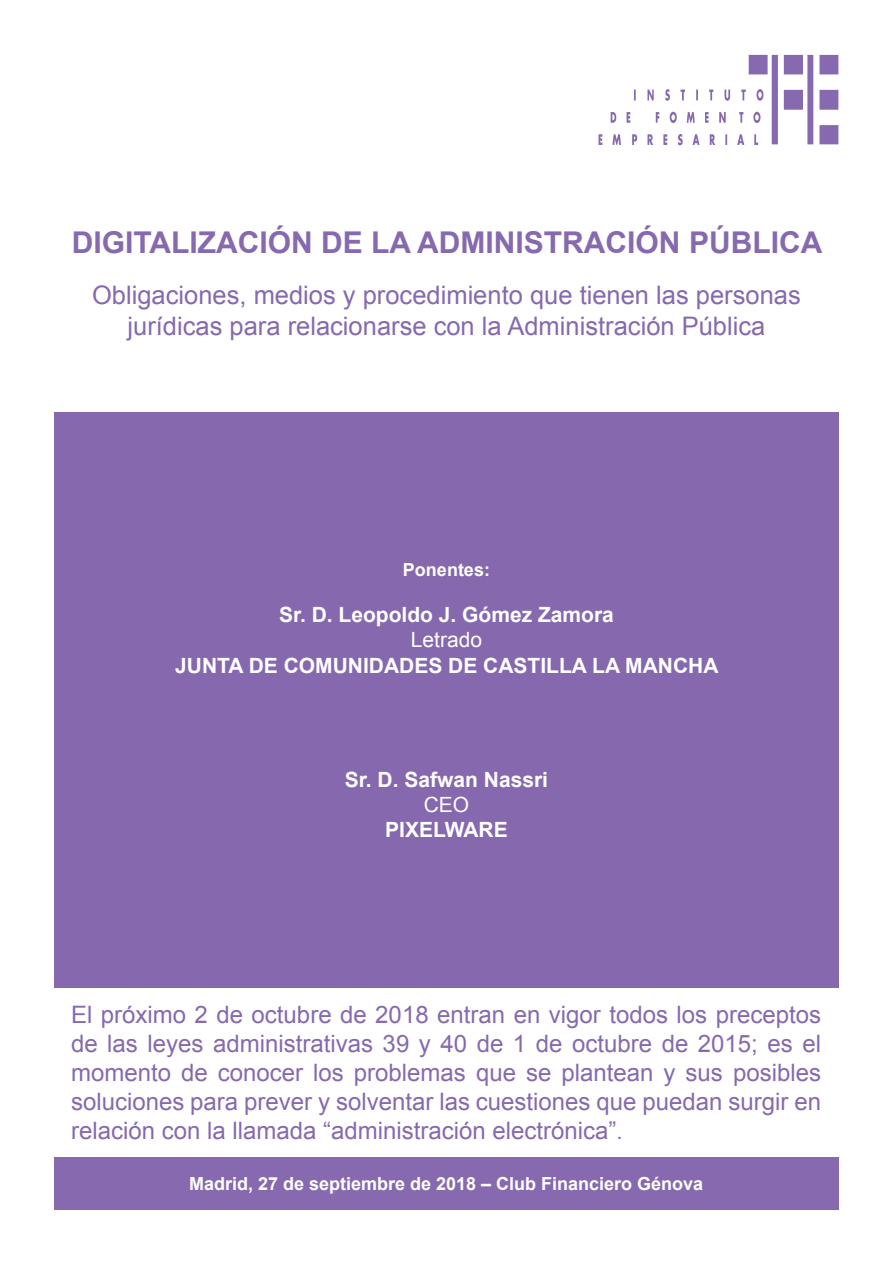
<style>
.page{position:relative;width:893px;height:1263px;background:#fff}
.page>*{position:absolute;margin:0;border:0;box-sizing:border-box;transform-origin:0 0}
.t1{font:700 30px "Arial";color:#8669ae}
.t2{font:25.5px/30.6px "Arial";color:#8669ae;text-align:center}
.t3{font:24px/28.8px "Arial";color:#8669ae;text-align:justify}
.t4{font:700 21px "Arial";color:#fff}
.t5{font:21px "Arial";color:#fff}
.t6{font:700 18px "Arial";color:#fff}
.s1{font-size:22.5px}
</style>
<div class="page">
<div style="left:54px;top:412px;width:785px;height:575px;background:#8568ae"></div>
<div style="left:54px;top:1157px;width:784px;height:52px;background:#8669ae"></div>
<img style="left:598px;top:54px;width:241px;height:92px">
<p class="t1" style="left:72px;top:222px;width:752px">DIGITALIZACIÓN DE LA ADMINISTRACIÓN PÚBLICA</p>
<p class="t2" style="left:92px;top:280px;width:710px">Obligaciones, medios y procedimiento que tienen las personas jurídicas para relacionarse con la Administración Pública</p>
<p class="t6" style="left:403px;top:557px;width:89px">Ponentes:</p>
<p class="t4" style="left:279px;top:601px;width:336px">Sr. D. Leopoldo J. Gómez Zamora</p>
<p class="t5" style="left:411px;top:626px;width:73px">Letrado</p>
<p class="t4" style="left:175px;top:651px;width:545px">JUNTA DE COMUNIDADES DE CASTILLA LA MANCHA</p>
<p class="t4" style="left:345px;top:766px;width:205px">Sr. D. Safwan Nassri</p>
<p class="t5" style="left:424px;top:791px;width:47px">CEO</p>
<p class="t4" style="left:385px;top:816px;width:124px">PIXELWARE</p>
<p class="t3" style="left:71px;top:1001px;width:752px">El próximo 2 de octubre de 2018 entran en vigor todos los preceptos de las leyes administrativas 39 y 40 de 1 de octubre de 2015; es el momento de conocer los problemas que se plantean y sus posibles soluciones para prever y solventar las cuestiones que puedan surgir en relación con la llamada “administración electrónica”<span class="s1">.</span></p>
<p class="t6" style="left:189px;top:1171px;width:516px">Madrid, 27 de septiembre de 2018 – Club Financiero Génova</p>
</div>
